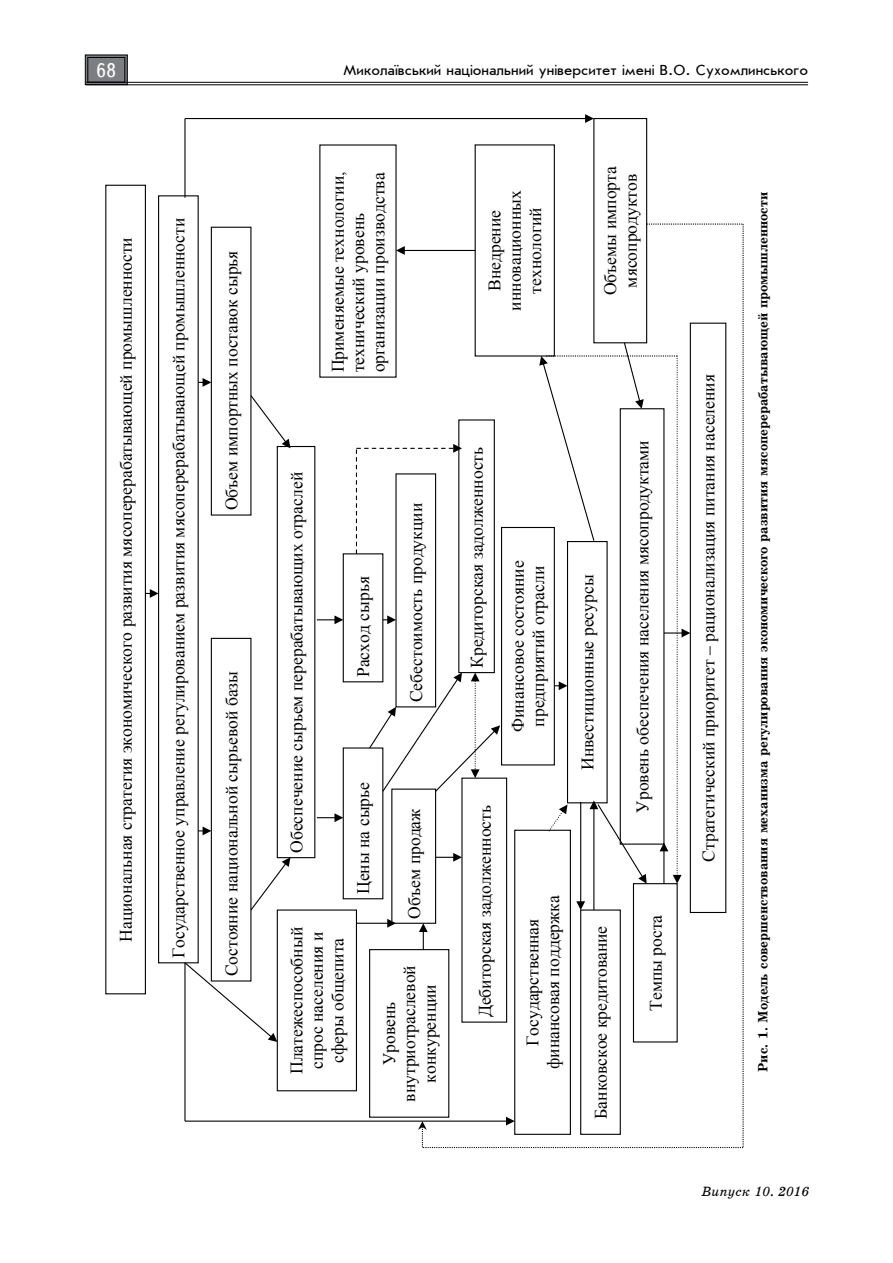
<style>
.page{position:relative;width:893px;height:1263px;background:#fff}
.page>*{position:absolute;margin:0;border:0;box-sizing:border-box;transform-origin:0 0}
.t1{font:19.5px "Ukrainian Text";color:#fff}
.t2{font:17.55px/20.4px "Times New Roman";color:#000;text-align:center}
.t3{font:15px "Ukrainian Journal Sans";color:#000}
.t4{font:700 13.5px "Ukrainian School";color:#000}
.t5{font:italic 13.5px "Ukrainian School";color:#000}
</style>
<div class="page">
<svg style="left:85px;top:54px;width:43px;height:31px"></svg>
<div style="left:88px;top:57px;width:37px;height:25px;border:1px solid #000"></div>
<hr style="left:86px;top:82px;width:722px;height:1px;background:#000">
<hr style="left:86px;top:85px;width:722px;height:1px;background:#000">
<div style="left:105px;top:185px;width:41px;height:809px;border:1px solid #000"></div>
<img style="left:106px;top:186px;width:39px;height:807px">
<div style="left:158px;top:195px;width:41px;height:768px;border:1px solid #000"></div>
<img style="left:159px;top:196px;width:39px;height:766px">
<div style="left:277px;top:446px;width:38px;height:412px;border:1px solid #000"></div>
<img style="left:278px;top:447px;width:36px;height:410px">
<div style="left:211px;top:638px;width:40px;height:343px;border:1px solid #000"></div>
<img style="left:212px;top:639px;width:38px;height:322px">
<div style="left:211px;top:227px;width:40px;height:289px;border:1px solid #000"></div>
<img style="left:212px;top:228px;width:38px;height:286px">
<div style="left:343px;top:747px;width:40px;height:152px;border:1px solid #000"></div>
<img style="left:344px;top:748px;width:12px;height:150px">
<img style="left:320px;top:146px;width:36px;height:231px">
<div style="left:343px;top:553px;width:40px;height:129px;border:1px solid #000"></div>
<img style="left:344px;top:554px;width:12px;height:127px">
<img style="left:476px;top:145px;width:78px;height:79px">
<div style="left:593px;top:118px;width:54px;height:225px;border:1px solid #000"></div>
<img style="left:594px;top:119px;width:52px;height:105px">
<div style="left:277px;top:909px;width:80px;height:182px;border:1px solid #000"></div>
<img style="left:278px;top:910px;width:78px;height:180px">
<svg style="left:145px;top:589px;width:14px;height:9px"></svg>
<svg style="left:317px;top:813px;width:26px;height:9px"></svg>
<hr style="left:184px;top:119px;width:2px;height:79px;background:#000">
<hr style="left:184px;top:963px;width:2px;height:158px;background:#000">
<hr style="left:185px;top:1120px;width:322px;height:2px;background:#000">
<svg style="left:183px;top:961px;width:94px;height:81px"></svg>
<svg style="left:198px;top:378px;width:13px;height:9px"></svg>
<svg style="left:249px;top:857px;width:41px;height:54px"></svg>
<svg style="left:249px;top:394px;width:41px;height:54px"></svg>
<hr style="left:185px;top:118px;width:402px;height:1px;background:#000">
<svg style="left:585px;top:114px;width:9px;height:9px"></svg>
<svg style="left:198px;top:826px;width:13px;height:9px"></svg>
<svg style="left:317px;top:615px;width:26px;height:9px"></svg>
<svg style="left:356px;top:224px;width:388px;height:924px"></svg>
<p class="t1" style="left:96px;top:60px;width:22px">68</p>
<p class="t2" style="left:116px;top:942px;width:706px;rotate:-90deg">Национальная стратегия экономического развития мясоперерабатывающей промышленности</p>
<p class="t2" style="left:168px;top:958px;width:742px;rotate:-90deg">Государственное управление регулированием развития мясоперерабатывающей промышленности</p>
<p class="t2" style="left:221px;top:510px;width:261px;rotate:-90deg">Объем импортных поставок сырья</p>
<p class="t2" style="left:221px;top:976px;width:307px;rotate:-90deg">Состояние национальной сырьевой базы</p>
<p class="t3" style="left:343px;top:63px;width:466px">Миколаївський національний університет імені В.О. Сухомлинського</p>
<p class="t2" style="left:328px;top:372px;width:202px;text-align:left;rotate:-90deg">Применяемые технологии, технический уровень организации производства</p>
<p class="t2" style="left:286px;top:853px;width:382px;rotate:-90deg">Обеспечение сырьем перерабатывающих отраслей</p>
<p class="t2" style="left:353px;top:677px;width:102px;rotate:-90deg">Расход сырья</p>
<p class="t2" style="left:353px;top:894px;width:114px;rotate:-90deg">Цены на сырье</p>
<p class="t2" style="left:406px;top:702px;width:201px;rotate:-90deg">Себестоимость продукции</p>
<p class="t2" style="left:404px;top:918px;width:112px;rotate:-90deg">Объем продаж</p>
<p class="t2" style="left:286px;top:1074px;width:148px;rotate:-90deg">Платежеспособный спрос населения и сферы общепита</p>
<p class="t2" style="left:379px;top:1102px;width:138px;rotate:-90deg">Уровень внутриотраслевой конкуренции</p>
<p class="t2" style="left:484px;top:311px;width:122px;rotate:-90deg">Внедрение инновационных технологий</p>
<p class="t2" style="left:600px;top:295px;width:130px;rotate:-90deg">Объемы импорта мясопродуктов</p>
<p class="t2" style="left:466px;top:668px;width:222px;rotate:-90deg">Кредиторская задолженность</p>
<p class="t2" style="left:507px;top:732px;width:173px;rotate:-90deg">Финансовое состояние предприятий отрасли</p>
<p class="t2" style="left:474px;top:1017px;width:214px;rotate:-90deg">Дебиторская задолженность</p>
<p class="t2" style="left:522px;top:1069px;width:175px;rotate:-90deg">Государственная финансовая поддержка</p>
<p class="t2" style="left:577px;top:770px;width:197px;rotate:-90deg">Инвестиционные ресурсы</p>
<p class="t2" style="left:590px;top:1119px;width:194px;rotate:-90deg">Банковское кредитование</p>
<p class="t2" style="left:632px;top:813px;width:374px;rotate:-90deg">Уровень обеспечения населения мясопродуктами</p>
<p class="t2" style="left:645px;top:1011px;width:98px;rotate:-90deg">Темпы роста</p>
<p class="t2" style="left:698px;top:861px;width:489px;rotate:-90deg">Стратегический приоритет – рационализация питания населения</p>
<p class="t4" style="left:756px;top:1072px;width:881px;rotate:-90deg">Рис. 1. Модель совершенствования механизма регулирования экономического развития мясоперерабатывающей промышленности</p>
<p class="t5" style="left:701px;top:1183px;width:110px">Випуск 10. 2016</p>
</div>
